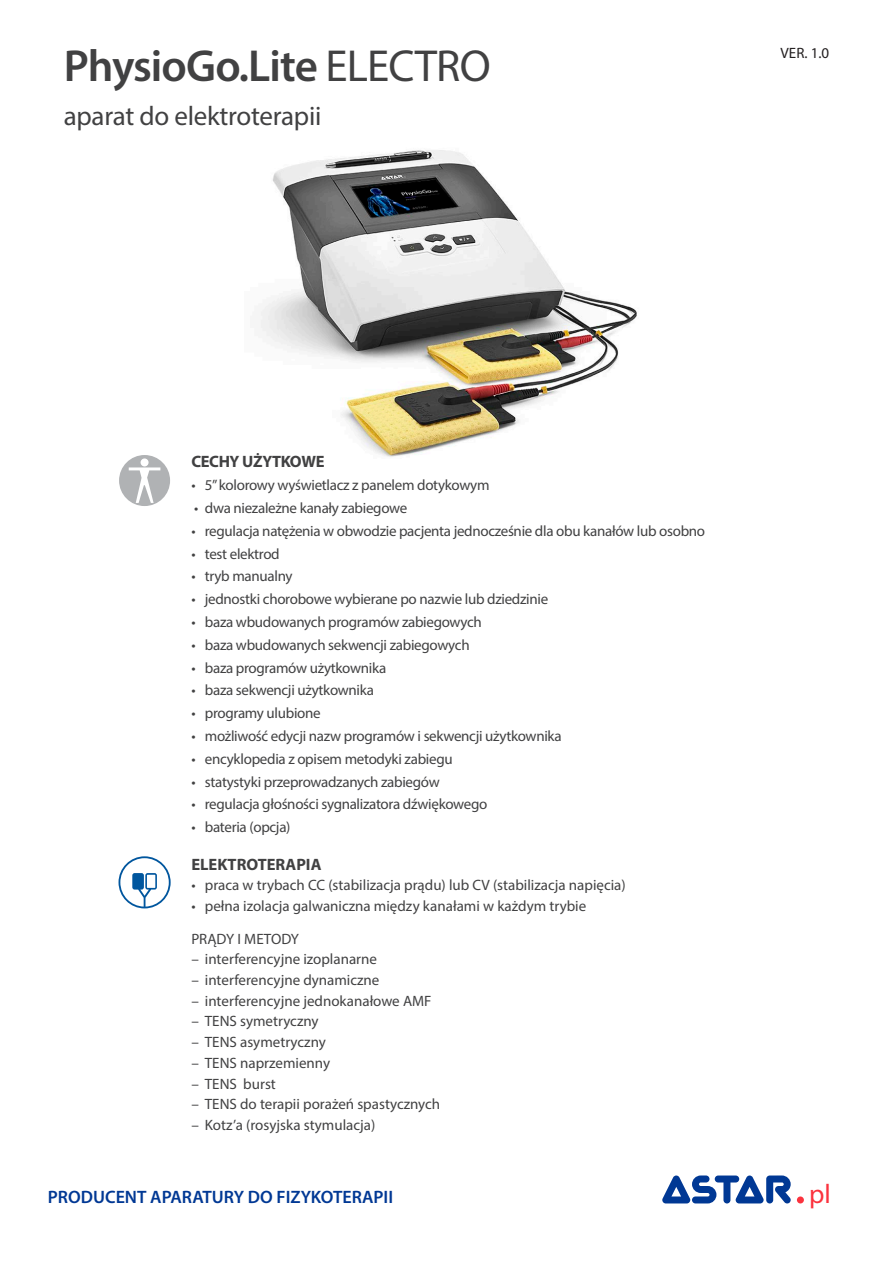
<style>
.page{position:relative;width:893px;height:1263px;background:#fff}
.page>*{position:absolute;margin:0;border:0;box-sizing:border-box;transform-origin:0 0}
.t1{font:600 45px "Myriad Pro";letter-spacing:-.02em;color:#414142}
.t2{font:27px "Myriad Pro";letter-spacing:-.01em;color:#414142}
.t3{font:27px "Myriad Pro";color:#fb333e}
.t4{font:600 18px "Myriad Pro";color:#003894}
.t5{font:700 16.5px "Myriad Pro";letter-spacing:-.01em;color:#414142}
.t6{font:15px "Myriad Pro";letter-spacing:-.02em;color:#414142}
.t7{font:15px/32.5px "Myriad Pro";color:#414142}
.t8{font:15px "Myriad Pro";color:#231f20}
.s1{font-weight:400}
</style>
<div class="page">
<img style="left:260px;top:150px;width:377px;height:307px">
<div style="left:119px;top:455px;width:51px;height:51px;background:#b0b2b4;border-radius:50%"></div>
<div style="left:141px;top:458px;width:8px;height:8px;background:#fff;border-radius:50%"></div>
<svg style="left:129px;top:467px;width:31px;height:36px"></svg>
<svg style="left:119px;top:856px;width:52px;height:52px"></svg>
<svg style="left:662px;top:1175px;width:129px;height:29px"></svg>
<div style="left:797px;top:1196px;width:7px;height:7px;background:#fb333e;border-radius:50%"></div>
<h1 class="t1" style="left:64px;top:37px;width:428px">PhysioGo.Lite <span class="s1">ELECTRO</span></h1>
<h2 class="t2" style="left:64px;top:100px;width:259px">aparat do elektroterapii</h2>
<p class="t8" style="left:781px;top:44px;width:50px">VER. 1.0</p>
<p class="t5" style="left:191px;top:451px;width:135px">CECHY UŻYTKOWE</p>
<p class="t6" style="left:191px;top:476px;width:300px">• 5” kolorowy wyświetlacz z panelem dotykowym</p>
<p class="t6" style="left:194px;top:499px;width:215px">• dwa niezależne kanały zabiegowe</p>
<p class="t6" style="left:191px;top:521px;width:515px">• regulacja natężenia w obwodzie pacjenta jednocześnie dla obu kanałów lub osobno</p>
<p class="t6" style="left:191px;top:544px;width:90px">• test elektrod</p>
<p class="t6" style="left:191px;top:567px;width:103px">• tryb manualny</p>
<p class="t6" style="left:191px;top:590px;width:358px">• jednostki chorobowe wybierane po nazwie lub dziedzinie</p>
<p class="t6" style="left:191px;top:613px;width:292px">• baza wbudowanych programów zabiegowych</p>
<p class="t6" style="left:191px;top:635px;width:280px">• baza wbudowanych sekwencji zabiegowych</p>
<p class="t6" style="left:191px;top:658px;width:196px">• baza programów użytkownika</p>
<p class="t6" style="left:191px;top:681px;width:184px">• baza sekwencji użytkownika</p>
<p class="t6" style="left:191px;top:704px;width:131px">• programy ulubione</p>
<p class="t6" style="left:191px;top:727px;width:372px">• możliwość edycji nazw programów i sekwencji użytkownika</p>
<p class="t6" style="left:191px;top:749px;width:263px">• encyklopedia z opisem metodyki zabiegu</p>
<p class="t6" style="left:191px;top:772px;width:250px">• statystyki przeprowadzanych zabiegów</p>
<p class="t6" style="left:191px;top:795px;width:298px">• regulacja głośności sygnalizatora dźwiękowego</p>
<p class="t6" style="left:191px;top:818px;width:101px">• bateria (opcja)</p>
<p class="t5" style="left:191px;top:853px;width:132px">ELEKTROTERAPIA</p>
<p class="t7" style="left:191px;top:869px;width:436px">• praca w trybach CC (stabilizacja prądu) lub CV (stabilizacja napięcia)</p>
<p class="t7" style="left:191px;top:889px;width:396px">• pełna izolacja galwaniczna między kanałami w każdym trybie<br>PRĄDY I METODY</p>
<p class="t7" style="left:191px;top:943px;width:187px">– interferencyjne izoplanarne</p>
<p class="t7" style="left:191px;top:963px;width:190px">– interferencyjne dynamiczne</p>
<p class="t7" style="left:191px;top:984px;width:242px">– interferencyjne jednokanałowe AMF</p>
<p class="t7" style="left:191px;top:1005px;width:129px">– TENS symetryczny</p>
<p class="t7" style="left:191px;top:1026px;width:136px">– TENS asymetryczny</p>
<p class="t7" style="left:191px;top:1046px;width:140px">– TENS naprzemienny</p>
<p class="t7" style="left:191px;top:1067px;width:86px">– TENS burst</p>
<p class="t7" style="left:191px;top:1088px;width:250px">– TENS do terapii porażeń spastycznych</p>
<p class="t7" style="left:191px;top:1109px;width:185px">– Kotz’a (rosyjska stymulacja)</p>
<p class="t4" style="left:48px;top:1185px;width:347px">PRODUCENT APARATURY DO FIZYKOTERAPII</p>
<h2 class="t3" style="left:809px;top:1177px;width:23px">pl</h2>
</div>
